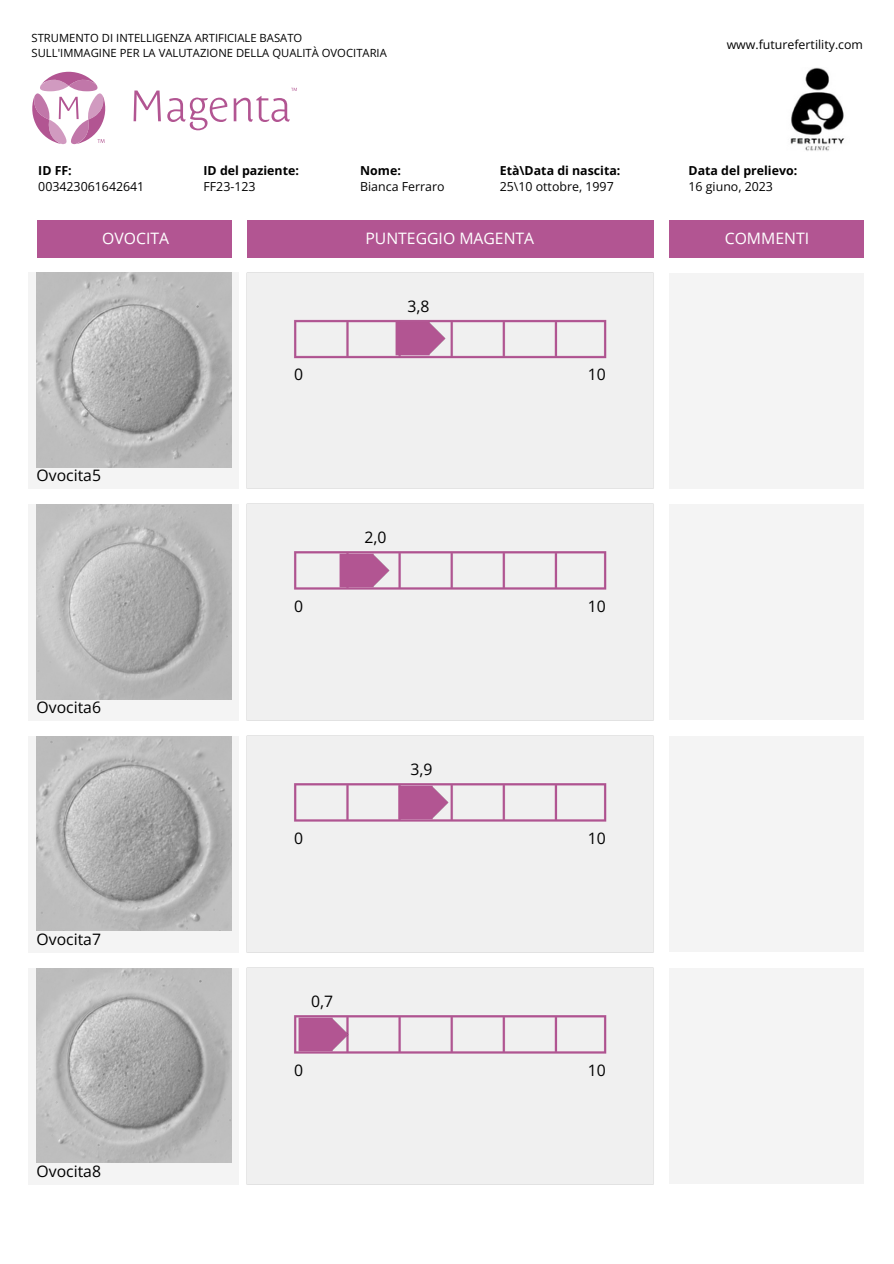
<style>
.page{position:relative;width:894px;height:1264px;background:#fff}
.page>*{position:absolute;margin:0;border:0;box-sizing:border-box;transform-origin:0 0}
.t1{font:15.75px "Open Sans";color:#000}
.t2{font:15.75px "Open Sans";color:#fff}
.t3{font:12.3px/16.5px "Open Sans";color:#000}
.t4{font:700 12.3px "Open Sans";color:#000}
.t5{font:11.25px/15px "Open Sans";color:#000}
.s1{font-weight:700}
</style>
<div class="page">
<svg style="left:32px;top:72px;width:73px;height:72px"></svg>
<svg style="left:133px;top:90px;width:28px;height:31px"></svg>
<svg style="left:167px;top:97px;width:60px;height:33px"></svg>
<svg style="left:234px;top:88px;width:63px;height:34px"></svg>
<img style="left:790px;top:67px;width:55px;height:84px">
<div style="left:29px;top:272px;width:210px;height:216px;background:#f4f4f4"></div>
<div style="left:29px;top:504px;width:210px;height:216px;background:#f4f4f4"></div>
<img style="left:246px;top:272px;width:408px;height:913px">
<div style="left:668px;top:272px;width:195px;height:216px;background:#f4f4f4"></div>
<div style="left:29px;top:736px;width:210px;height:216px;background:#f4f4f4"></div>
<div style="left:668px;top:504px;width:195px;height:216px;background:#f4f4f4"></div>
<div style="left:29px;top:968px;width:210px;height:215px;background:#f4f4f4"></div>
<div style="left:668px;top:736px;width:195px;height:216px;background:#f4f4f4"></div>
<img style="left:37px;top:272px;width:194px;height:195px">
<img style="left:37px;top:504px;width:194px;height:195px">
<img style="left:37px;top:736px;width:194px;height:194px">
<img style="left:37px;top:968px;width:194px;height:194px">
<div style="left:668px;top:968px;width:195px;height:215px;background:#f4f4f4"></div>
<img style="left:291px;top:1010px;width:65px;height:48px">
<img style="left:332px;top:546px;width:64px;height:49px">
<img style="left:388px;top:314px;width:64px;height:49px">
<img style="left:391px;top:778px;width:64px;height:48px">
<div style="left:37px;top:220px;width:195px;height:38px;background:#b25592"></div>
<div style="left:247px;top:220px;width:406px;height:38px;background:#b25592"></div>
<div style="left:669px;top:220px;width:195px;height:38px;background:#b25592"></div>
<h2 class="t5" style="left:32px;top:30px;width:357px">STRUMENTO DI INTELLIGENZA ARTIFICIALE BASATO<br>SULL'IMMAGINE PER LA VALUTAZIONE DELLA QUALITÀ OVOCITARIA</h2>
<h3 class="t3" style="left:726px;top:36px;width:138px">www.futurefertility.com</h3>
<p class="t3" style="left:38px;top:162px;width:107px"><span class="s1">ID FF:<br></span>003423061642641</p>
<p class="t4" style="left:203px;top:161px;width:97px">ID del paziente:</p>
<h2 class="t3" style="left:203px;top:178px;width:54px">FF23-123</h2>
<p class="t4" style="left:360px;top:161px;width:42px">Nome:</p>
<p class="t3" style="left:360px;top:178px;width:86px">Bianca Ferraro</p>
<p class="t4" style="left:499px;top:161px;width:122px">Età\Data di nascita:</p>
<h2 class="t3" style="left:499px;top:178px;width:115px">25\10 ottobre, 1997</h2>
<p class="t4" style="left:688px;top:161px;width:110px">Data del prelievo:</p>
<h2 class="t3" style="left:688px;top:178px;width:86px">16 giuno, 2023</h2>
<p class="t2" style="left:102px;top:227px;width:68px">OVOCITA</p>
<p class="t2" style="left:365px;top:227px;width:170px">PUNTEGGIO MAGENTA</p>
<p class="t2" style="left:724px;top:227px;width:86px">COMMENTI</p>
<h1 class="t1" style="left:37px;top:464px;width:66px">Ovocita5</h1>
<p class="t1" style="left:37px;top:696px;width:66px">Ovocita6</p>
<h2 class="t1" style="left:37px;top:928px;width:66px">Ovocita7</h2>
<p class="t1" style="left:37px;top:1160px;width:66px">Ovocita8</p>
<p class="t1" style="left:407px;top:295px;width:24px">3,8</p>
<p class="t1" style="left:294px;top:363px;width:10px">0</p>
<p class="t1" style="left:587px;top:363px;width:19px">10</p>
<h2 class="t1" style="left:364px;top:526px;width:24px">2,0</h2>
<h2 class="t1" style="left:294px;top:595px;width:10px">0</h2>
<p class="t1" style="left:587px;top:595px;width:19px">10</p>
<h2 class="t1" style="left:410px;top:758px;width:24px">3,9</h2>
<p class="t1" style="left:294px;top:827px;width:10px">0</p>
<p class="t1" style="left:587px;top:827px;width:19px">10</p>
<p class="t1" style="left:311px;top:990px;width:24px">0,7</p>
<p class="t1" style="left:294px;top:1058px;width:10px">0</p>
<p class="t1" style="left:587px;top:1058px;width:19px">10</p>
</div>
